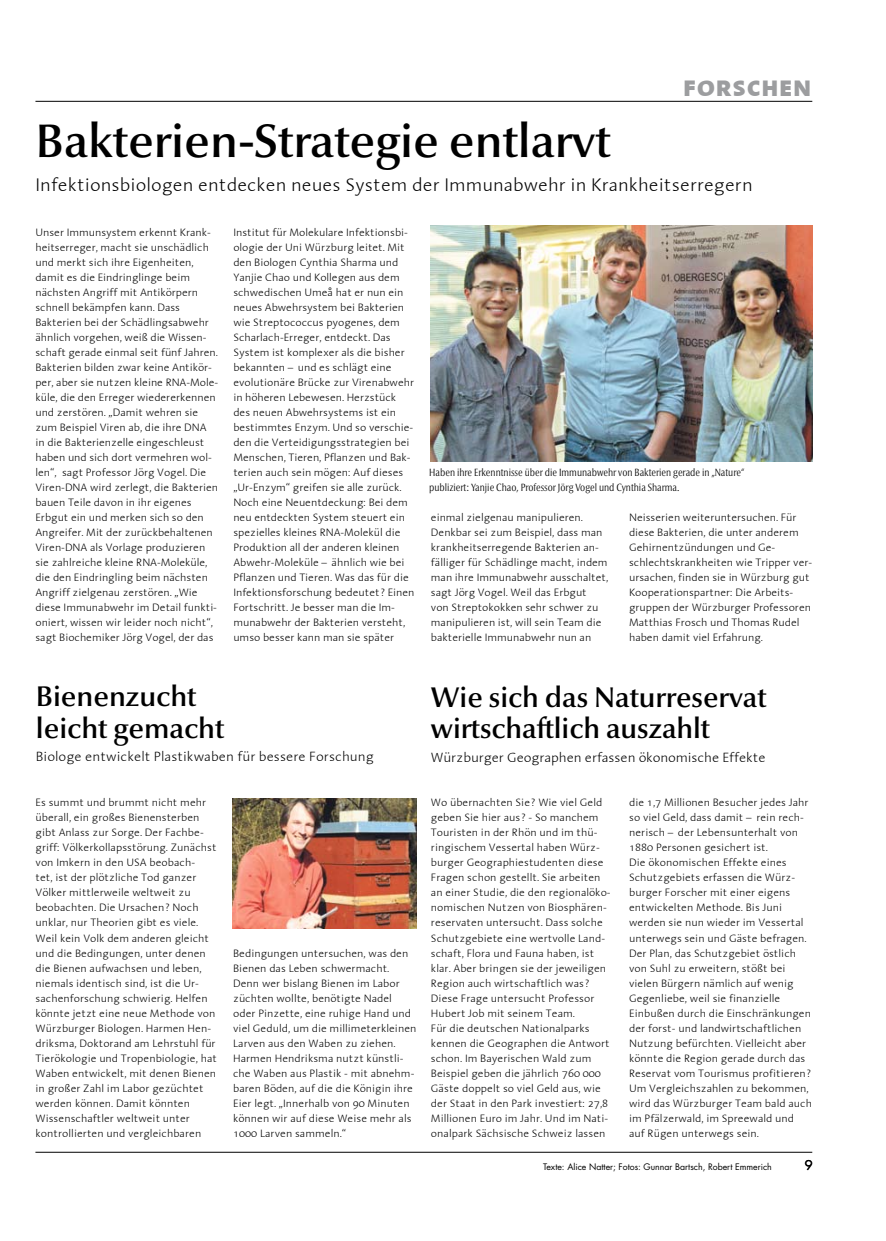
<style>
.page{position:relative;width:886px;height:1241px;background:#fff}
.page>*{position:absolute;margin:0;border:0;box-sizing:border-box;transform-origin:0 0}
.t1{font:600 47.5px "Optima Nova LT";color:#000}
.t2{font:700 31.88px "Linotype Aroma SC";color:#9c9d9f}
.t3{font:600 28.75px/31.2px "Optima Nova LT";color:#000}
.t4{font:300 18.75px "Linotype Aroma";color:#000}
.t5{font:300 13.75px "Linotype Aroma";color:#000}
.t6{font:300 11px/15px "Linotype Aroma";color:#000}
.t7{font:300 condensed 10.62px/15px "Optima Nova LT";color:#000}
.t8{font:8.75px "Futura";color:#000}
</style>
<div class="page">
<img style="left:233px;top:798px;width:183px;height:130px">
<img style="left:431px;top:225px;width:381px;height:236px">
<hr style="left:35px;top:101px;width:777px;height:1px;background:#000">
<hr style="left:35px;top:1151px;width:777px;height:1px;background:#000">
<p class="t2" style="left:683px;top:64px;width:130px">forschen</p>
<p class="t1" style="left:36px;top:113px;width:576px">Bakterien-Strategie entlarvt</p>
<p class="t4" style="left:36px;top:173px;width:719px">Infektionsbiologen entdecken neues System der Immunabwehr in Krankheitserregern</p>
<p class="t6" style="left:35px;top:224px;width:184px">Unser Immunsystem erkennt Krank&shy;heitserreger, macht sie unschädlich und merkt sich ihre Eigenheiten, damit es die Eindringlinge beim nächsten Angriff mit Antikörpern schnell bekämpfen kann. Dass Bakterien bei der Schädlingsabwehr ähnlich vorgehen, weiß die Wissen&shy;schaft gerade einmal seit fünf Jahren.<br>Bakterien bilden zwar keine Antikör&shy;per, aber sie nutzen kleine RNA-Mole&shy;küle, die den Erreger wiedererkennen und zerstören. „Damit wehren sie zum Beispiel Viren ab, die ihre DNA in die Bakterienzelle eingeschleust haben und sich dort vermehren wol&shy;len“, sagt Professor Jörg Vogel. Die Viren-DNA wird zerlegt, die Bakterien bauen Teile davon in ihr eigenes Erbgut ein und merken sich so den Angreifer. Mit der zurückbehaltenen Viren-DNA als Vorlage produzieren sie zahlreiche kleine RNA-Moleküle, die den Eindringling beim nächsten Angriff zielgenau zerstören. „Wie diese Immunabwehr im Detail funkti&shy;oniert, wissen wir leider noch nicht“, sagt Biochemiker Jörg Vogel, der das</p>
<p class="t6" style="left:233px;top:224px;width:183px">Institut für Molekulare Infektionsbi&shy;ologie der Uni Würzburg leitet. Mit den Biologen Cynthia Sharma und Yanjie Chao und Kollegen aus dem schwedischen Umeå hat er nun ein neues Abwehrsystem bei Bakterien wie Streptococcus pyogenes, dem Scharlach-Erreger, entdeckt. Das System ist komplexer als die bisher bekannten – und es schlägt eine evolutionäre Brücke zur Virenabwehr in höheren Lebewesen. Herzstück des neuen Abwehrsystems ist ein bestimmtes Enzym. Und so verschie&shy;den die Verteidigungsstrategien bei Menschen, Tieren, Pflanzen und Bak&shy;terien auch sein mögen: Auf dieses „Ur-Enzym“ greifen sie alle zurück.<br>Noch eine Neuentdeckung: Bei dem neu entdeckten System steuert ein spezielles kleines RNA-Molekül die Produktion all der anderen kleinen Abwehr-Moleküle – ähnlich wie bei Pflanzen und Tieren. Was das für die Infektionsforschung bedeutet? Einen Fortschritt. Je besser man die Im&shy;munabwehr der Bakterien versteht, umso besser kann man sie später</p>
<p class="t7" style="left:429px;top:465px;width:317px">Haben ihre Erkenntnisse über die Immunabwehr von Bakterien gerade in „Nature“ publiziert: Yanjie Chao, Professor Jörg Vogel und Cynthia Sharma.</p>
<p class="t6" style="left:431px;top:509px;width:179px">einmal zielgenau manipulieren.<br>Denkbar sei zum Beispiel, dass man krankheitserregende Bakterien an&shy;fälliger für Schädlinge macht, indem man ihre Immunabwehr ausschaltet, sagt Jörg Vogel. Weil das Erbgut<br>von Streptokokken sehr schwer zu manipulieren ist, will sein Team die bakterielle Immunabwehr nun an</p>
<p class="t6" style="left:629px;top:509px;width:185px">Neisserien weiteruntersuchen. Für diese Bakterien, die unter anderem Gehirnentzündungen und Ge&shy;schlechtskrankheiten wie Tripper ver&shy;ursachen, finden sie in Würzburg gut Kooperationspartner: Die Arbeits&shy;gruppen der Würzburger Professoren Matthias Frosch und Thomas Rudel haben damit viel Erfahrung.</p>
<p class="t3" style="left:36px;top:681px;width:190px">Bienenzucht leicht gemacht</p>
<p class="t5" style="left:36px;top:748px;width:339px">Biologe entwickelt Plastikwaben für bessere Forschung</p>
<p class="t3" style="left:431px;top:681px;width:337px">Wie sich das Naturreservat wirtschaftlich auszahlt</p>
<p class="t5" style="left:431px;top:748px;width:336px">Würzburger Geographen erfassen ökonomische Effekte</p>
<p class="t6" style="left:36px;top:794px;width:183px">Es summt und brummt nicht mehr überall, ein großes Bienensterben gibt Anlass zur Sorge. Der Fachbe&shy;griff: Völkerkollapsstörung. Zunächst von Imkern in den USA beobach-<br>tet, ist der plötzliche Tod ganzer Völker mittlerweile weltweit zu beobachten. Die Ursachen? Noch unklar, nur Theorien gibt es viele.<br>Weil kein Volk dem anderen gleicht und die Bedingungen, unter denen die Bienen aufwachsen und leben, niemals identisch sind, ist die Ur&shy;sachenforschung schwierig. Helfen könnte jetzt eine neue Methode von Würzburger Biologen. Harmen Hen&shy;driksma, Doktorand am Lehrstuhl für Tierökologie und Tropenbiologie, hat Waben entwickelt, mit denen Bienen in großer Zahl im Labor gezüchtet werden können. Damit könnten Wissenschaftler weltweit unter kontrollierten und vergleichbaren</p>
<p class="t6" style="left:431px;top:794px;width:181px">Wo übernachten Sie? Wie viel Geld geben Sie hier aus? - So manchem Touristen in der Rhön und im thü&shy;ringischem Vessertal haben Würz&shy;burger Geographiestudenten diese Fragen schon gestellt. Sie arbeiten an einer Studie, die den regionalöko&shy;nomischen Nutzen von Biosphären&shy;reservaten untersucht. Dass solche Schutzgebiete eine wertvolle Land&shy;schaft, Flora und Fauna haben, ist klar. Aber bringen sie der jeweiligen Region auch wirtschaftlich was?<br>Diese Frage untersucht Professor Hubert Job mit seinem Team.<br>Für die deutschen Nationalparks kennen die Geographen die Antwort schon. Im Bayerischen Wald zum Beispiel geben die jährlich 760 000<br>Gäste doppelt so viel Geld aus, wie der Staat in den Park investiert: 27,8<br>Millionen Euro im Jahr. Und im Nati&shy;onalpark Sächsische Schweiz lassen</p>
<p class="t6" style="left:629px;top:794px;width:184px">die 1,7 Millionen Besucher jedes Jahr so viel Geld, dass damit – rein rech&shy;nerisch – der Lebensunterhalt von 1880 Personen gesichert ist.<br>Die ökonomischen Effekte eines Schutzgebiets erfassen die Würz&shy;burger Forscher mit einer eigens entwickelten Methode. Bis Juni werden sie nun wieder im Vessertal unterwegs sein und Gäste befragen.<br>Der Plan, das Schutzgebiet östlich von Suhl zu erweitern, stößt bei vielen Bürgern nämlich auf wenig Gegenliebe, weil sie finanzielle Einbußen durch die Einschränkungen der forst- und landwirtschaftlichen Nutzung befürchten. Vielleicht aber könnte die Region gerade durch das Reservat vom Tourismus profitieren?<br>Um Vergleichszahlen zu bekommen, wird das Würzburger Team bald auch im Pfälzerwald, im Spreewald und auf Rügen unterwegs sein.</p>
<p class="t6" style="left:233px;top:944px;width:185px">Bedingungen untersuchen, was den Bienen das Leben schwermacht.<br>Denn wer bislang Bienen im Labor züchten wollte, benötigte Nadel oder Pinzette, eine ruhige Hand und viel Geduld, um die millimeterkleinen Larven aus den Waben zu ziehen.<br>Harmen Hendriksma nutzt künstli&shy;che Waben aus Plastik - mit abnehm&shy;baren Böden, auf die die Königin ihre Eier legt. „Innerhalb von 90 Minuten können wir auf diese Weise mehr als 1000 Larven sammeln.“</p>
<p class="t8" style="left:543px;top:1160px;width:230px">Texte: Alice Natter; Fotos: Gunnar Bartsch, Robert Emmerich</p>
</div>
